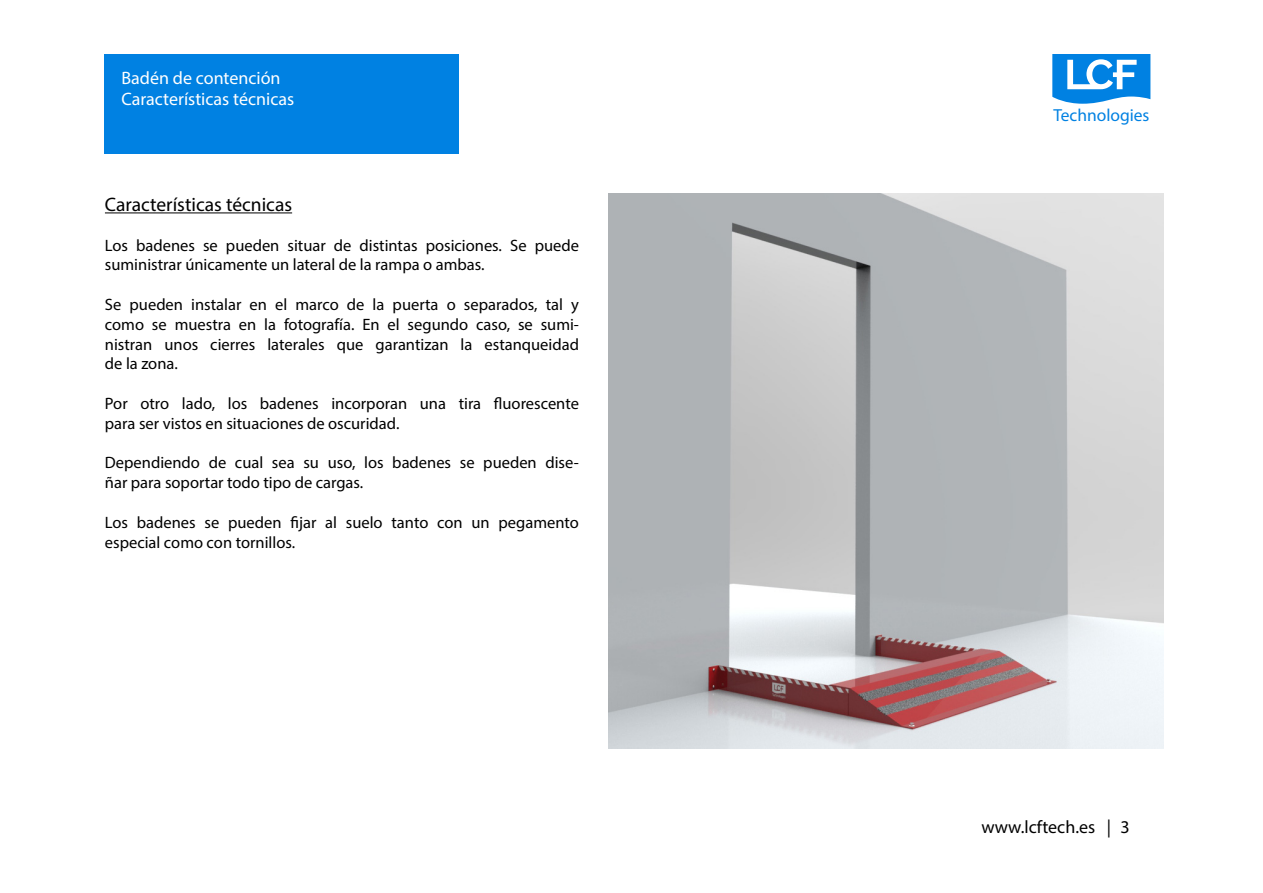
<style>
.page{position:relative;width:1263px;height:893px;background:#fff}
.page>*{position:absolute;margin:0;border:0;box-sizing:border-box;transform-origin:0 0}
.t1{font:19.5px "Myriad Pro";color:#000}
.t2{font:18px "Myriad Pro";color:#fff}
.t3{font:18px "Myriad Pro";color:#000}
.t4{font:17.4px "Myriad Pro";color:#0081e2}
.t5{font:16.5px/19.8px "Myriad Pro";color:#000}
</style>
<div class="page">
<svg style="left:1052px;top:54px;width:98px;height:50px"></svg>
<div style="left:105px;top:54px;width:354px;height:99px;background:#0081e2"></div>
<hr style="left:105px;top:212px;width:187px;height:1px;background:#000">
<img style="left:609px;top:194px;width:555px;height:555px">
<p class="t2" style="left:121px;top:67px;width:161px">Badén de contención</p>
<p class="t2" style="left:121px;top:88px;width:174px">Características técnicas</p>
<p class="t1" style="left:105px;top:192px;width:189px">Características técnicas</p>
<p class="t5" style="left:105px;top:235px;width:476px">Los badenes se pueden situar de distintas posiciones. Se puede suministrar únicamente un lateral de la rampa o ambas.</p>
<p class="t5" style="left:105px;top:294px;width:476px;text-align:justify">Se pueden instalar en el marco de la puerta o separados, tal y como se muestra en la fotografía. En el segundo caso, se sumi&shy;nistran unos cierres laterales que garantizan la estanqueidad de la zona.</p>
<p class="t5" style="left:105px;top:393px;width:476px">Por otro lado, los badenes incorporan una tira fluorescente para ser vistos en situaciones de oscuridad.</p>
<p class="t5" style="left:105px;top:453px;width:476px">Dependiendo de cual sea su uso, los badenes se pueden dise&shy;ñar para soportar todo tipo de cargas.</p>
<p class="t5" style="left:105px;top:512px;width:475px">Los badenes se pueden fijar al suelo tanto con un pegamento especial como con tornillos.</p>
<p class="t4" style="left:1053px;top:105px;width:98px">Technologies</p>
<p class="t3" style="left:981px;top:816px;width:150px">www.lcftech.es | 3</p>
</div>
